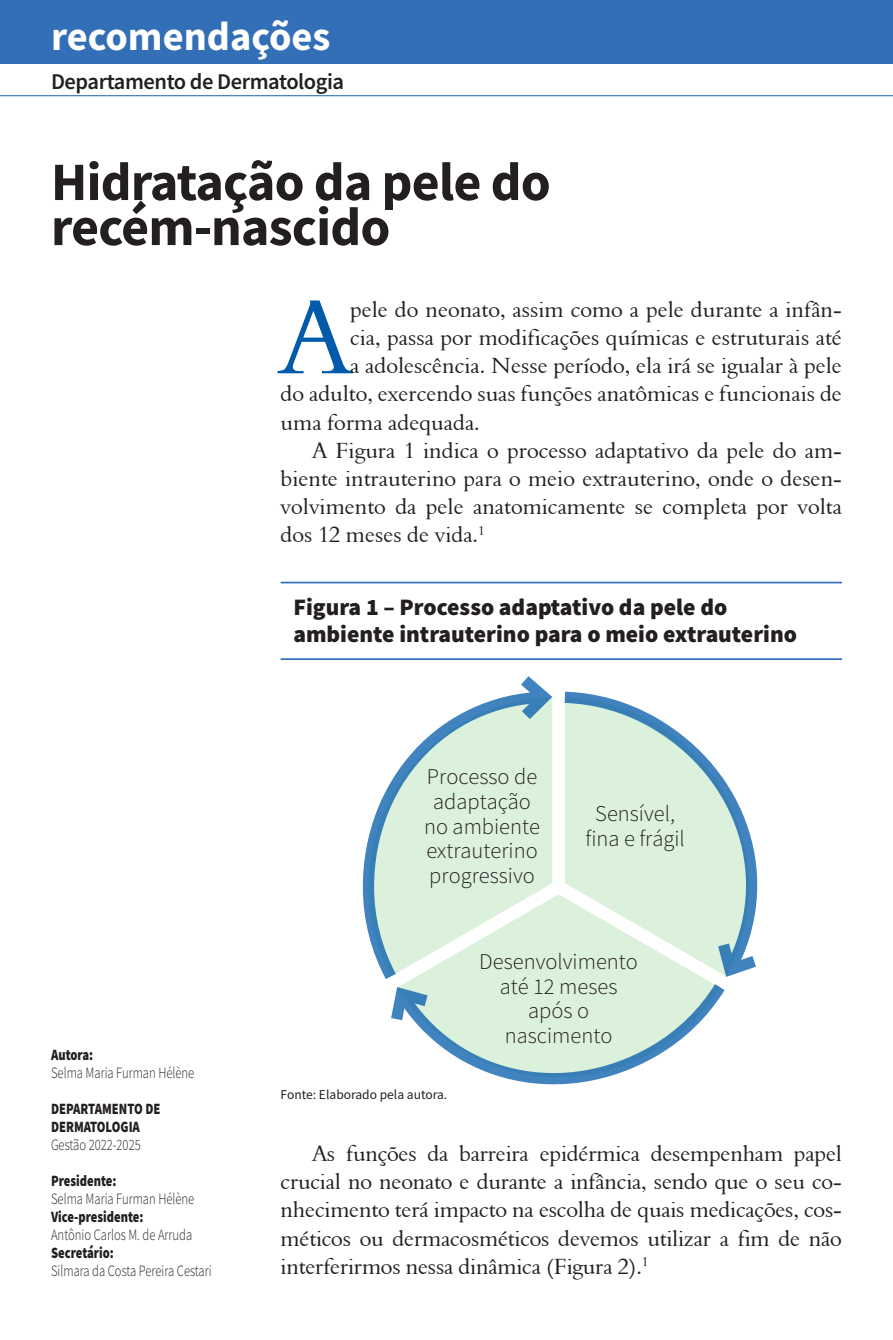
<style>
.page{position:relative;width:893px;height:1340px;background:#fff}
.page>*{position:absolute;margin:0;border:0;box-sizing:border-box;transform-origin:0 0}
.t1{font:106.88px "Aldine 401 BT Roman A";color:#015aaa}
.t2{font:700 54px "Source Sans Pro";letter-spacing:-.015em;color:#231f20}
.t3{font:700 40.5px "Source Sans Pro";color:#fff}
.t4{font:900 23.62px/27px "Source Sans Pro";color:#231f20}
.texto{font:22.5px/28.1px "Aldine 401 BT Roman A";color:#231f20;text-align:justify}
.body{font:300 22.5px/24.8px "Source Sans Pro";color:#231f20;text-align:center}
.t5{font:600 22.5px "Source Sans Pro";letter-spacing:-.02em;color:#231f20}
.t6{font:300 15.75px "Source Sans Pro";color:#231f20;scale:.8 1}
.t7{font:900 15.75px "Source Sans Pro";color:#231f20;scale:.8 1}
.t8{font:13.5px "Source Sans Pro";color:#231f20}
</style>
<div class="page">
<div style="left:0;top:0;width:893px;height:64px;background:#326fb7"></div>
<hr style="left:0;top:95px;width:893px;height:1px;background:#326fb7">
<hr style="left:281px;top:581px;width:561px;height:2px;background:#326fb7">
<hr style="left:281px;top:658px;width:561px;height:2px;background:#326fb7">
<svg style="left:362px;top:696px;width:191px;height:278px"></svg>
<svg style="left:509px;top:676px;width:44px;height:55px"></svg>
<svg style="left:553px;top:691px;width:205px;height:240px"></svg>
<svg style="left:383px;top:931px;width:373px;height:154px"></svg>
<p class="t3" style="left:51px;top:10px;width:281px">recomendações</p>
<p class="t5" style="left:51px;top:66px;width:295px">Departamento de Dermatologia</p>
<p class="t2" style="left:51px;top:145px;width:501px">Hidratação da pele do</p>
<p class="t2" style="left:51px;top:190px;width:341px">recém-nascido</p>
<p class="t1" style="left:281px;top:272px;width:71px">A</p>
<p class="texto" style="left:350px;top:295px;width:493px">pele do neonato, assim como a pele durante a infân-</p>
<p class="texto" style="left:350px;top:323px;width:493px">cia, passa por modificações químicas e estruturais até</p>
<p class="texto" style="left:350px;top:351px;width:493px">a adolescência. Nesse período, ela irá se igualar à pele</p>
<p class="texto" style="left:281px;top:379px;width:563px">do adulto, exercendo suas funções anatômicas e funcionais de</p>
<p class="texto" style="left:281px;top:407px;width:201px">uma forma adequada.</p>
<p class="texto" style="left:281px;top:436px;width:563px;text-indent:32px">A Figura 1 indica o processo adaptativo da pele do am&shy;biente intrauterino para o meio extrauterino, onde o desen&shy;volvimento da pele anatomicamente se completa por volta dos 12 meses de vida.<sup>1</sup></p>
<p class="t4" style="left:293px;top:593px;width:505px">Figura 1 – Processo adaptativo da pele do ambiente intrauterino para o meio extrauterino</p>
<p class="body" style="left:424px;top:764px;width:117px">Processo de adaptação no ambiente extrauterino progressivo</p>
<p class="body" style="left:595px;top:801px;width:81px">Sensível,</p>
<p class="body" style="left:585px;top:826px;width:101px">fina e frágil</p>
<p class="t7" style="left:51px;top:1043px;width:54px">Autora:</p>
<p class="t6" style="left:51px;top:1063px;width:181px">Selma Maria Furman Hélène</p>
<p class="t7" style="left:51px;top:1097px;width:138px">DEPARTAMENTO DE</p>
<p class="t7" style="left:51px;top:1115px;width:113px">DERMATOLOGIA</p>
<p class="t6" style="left:51px;top:1135px;width:114px">Gestão 2022-2025</p>
<p class="t7" style="left:51px;top:1169px;width:83px">Presidente:</p>
<p class="t6" style="left:51px;top:1189px;width:181px">Selma Maria Furman Hélène</p>
<p class="t7" style="left:51px;top:1205px;width:117px">Vice-presidente:</p>
<p class="t6" style="left:51px;top:1225px;width:178px">Antônio Carlos M. de Arruda</p>
<p class="t7" style="left:51px;top:1241px;width:80px">Secretário:</p>
<p class="t6" style="left:51px;top:1261px;width:202px">Silmara da Costa Pereira Cestari</p>
<p class="t8" style="left:281px;top:1085px;width:168px">Fonte: Elaborado pela autora.</p>
<p class="body" style="left:479px;top:949px;width:160px">Desenvolvimento até 12 meses após o nascimento</p>
<p class="texto" style="left:281px;top:1139px;width:563px;text-indent:32px">As funções da barreira epidérmica desempenham papel crucial no neonato e durante a infância, sendo que o seu co&shy;nhecimento terá impacto na escolha de quais medicações, cos&shy;méticos ou dermacosméticos devemos utilizar a fim de não interferirmos nessa dinâmica (Figura 2).<sup>1</sup></p>
</div>
